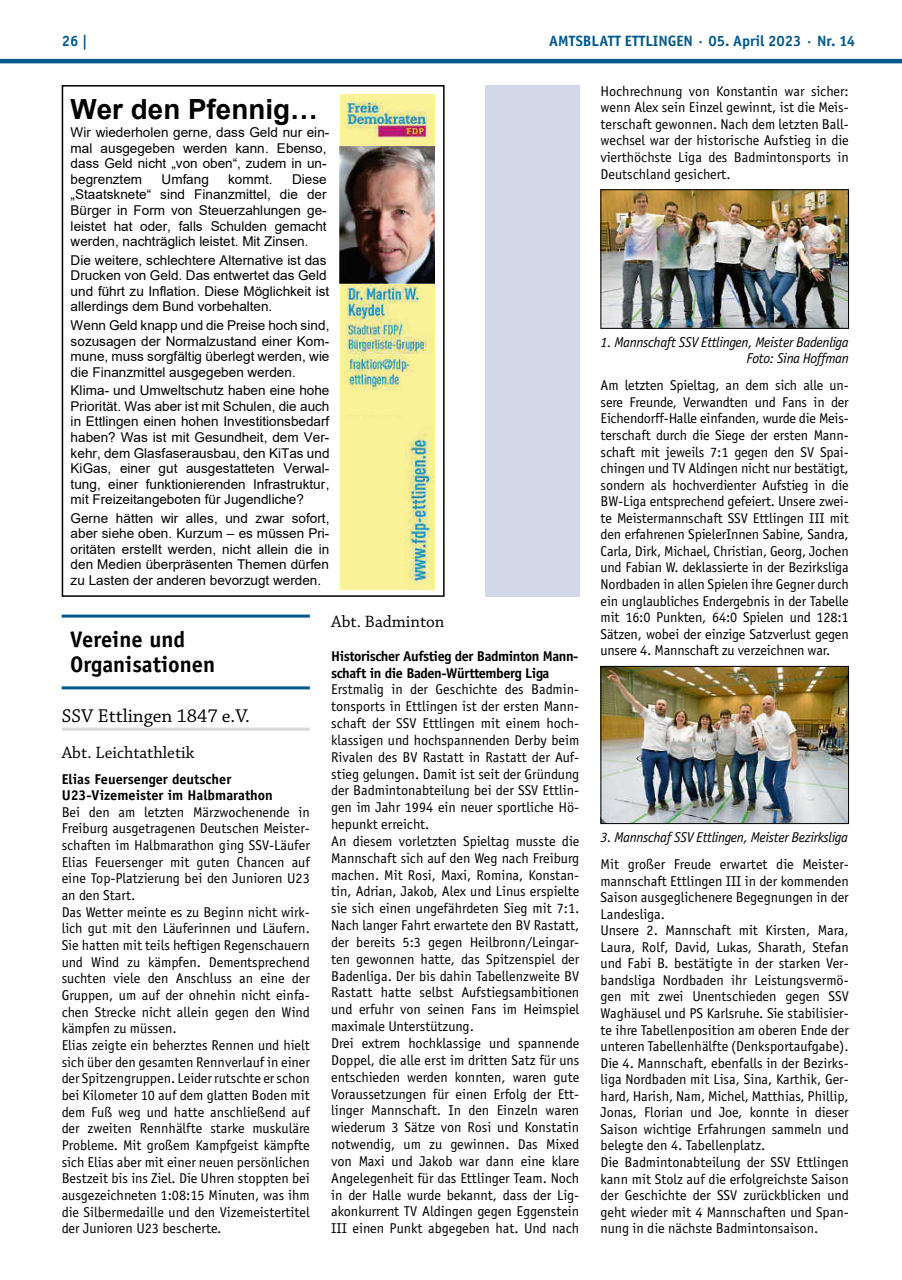
<style>
.page{position:relative;width:902px;height:1280px;background:#fff}
.page>*{position:absolute;margin:0;border:0;box-sizing:border-box;transform-origin:0 0}
.t1{font:700 27.75px "Arial";color:#000}
.t2{font:700 22.5px/24.2px "Officina Sans";color:#000}
.t3{font:19.5px "Chaparral Pro";color:#000}
.t4{font:17.25px "Chaparral Pro";color:#000}
.t5{font:700 15px "Officina Sans";color:#00588b}
.t6{font:14.25px/16.5px "Officina Sans";color:#000}
.t7{font:italic 14.25px/16.5px "Officina Sans";letter-spacing:-.02em;color:#000;text-align:right}
.t8{font:700 14.25px/16.8px "Officina Sans";letter-spacing:-.03em;color:#000}
.t9{font:700 14.25px/16.6px "Officina Sans";color:#000}
.t10{font:13.5px/15.6px "Arial";letter-spacing:.005em;color:#000;text-align:justify}
</style>
<div class="page">
<hr style="left:0;top:59px;width:901px;height:4px;background:#00588b">
<div style="left:62px;top:85px;width:382px;height:512px;border:2px solid #000"></div>
<img style="left:340px;top:94px;width:94px;height:495px">
<img style="left:340px;top:146px;width:95px;height:138px">
<img style="left:344px;top:355px;width:91px;height:59px">
<div style="left:485px;top:85px;width:94px;height:512px;background:#d3d8e8"></div>
<hr style="left:62px;top:615px;width:248px;height:3px;background:#00588b">
<hr style="left:62px;top:686px;width:248px;height:3px;background:#00588b">
<svg style="left:62px;top:727px;width:248px;height:4px"></svg>
<img style="left:602px;top:191px;width:244px;height:136px">
<div style="left:600px;top:189px;width:248px;height:140px;border:1px solid #000"></div>
<img style="left:602px;top:668px;width:244px;height:154px">
<div style="left:600px;top:666px;width:248px;height:158px;border:1px solid #000"></div>
<p class="t5" style="left:62px;top:32px;width:28px">26 |</p>
<p class="t5" style="left:549px;top:32px;width:307px">AMTSBLATT ETTLINGEN · 05. April 2023 · Nr. 14</p>
<h1 class="t1" style="left:71px;top:89px;width:249px">Wer den Pfennig…</h1>
<p class="t10" style="left:71px;top:125px;width:260px;text-align:left">Wir wiederholen gerne, dass Geld nur ein&shy;mal ausgegeben werden kann. Ebenso, dass Geld nicht „von oben“, zudem in un&shy;begrenztem</p>
<p class="t10" style="left:161px;top:171px;width:49px">Umfang</p>
<p class="t10" style="left:228px;top:171px;width:46px">kommt.</p>
<p class="t10" style="left:71px;top:171px;width:258px;text-indent:221px">Diese „Staatsknete“ sind Finanzmittel, die der Bürger in Form von Steuerzahlungen ge&shy;leistet hat oder, falls Schulden gemacht werden, nachträglich leistet. Mit Zinsen.</p>
<p class="t10" style="left:71px;top:252px;width:260px;text-align:left">Die weitere, schlechtere Alternative ist das Drucken von Geld. Das entwertet das Geld und führt zu Inflation. Diese Möglichkeit ist allerdings dem Bund vorbehalten.</p>
<p class="t10" style="left:71px;top:317px;width:260px">Wenn Geld knapp und die Preise hoch sind, sozusagen der Normalzustand einer Kom&shy;mune, muss sorgfältig überlegt werden, wie die Finanzmittel ausgegeben werden.</p>
<p class="t10" style="left:71px;top:383px;width:260px">Klima- und Umweltschutz haben eine hohe Priorität. Was aber ist mit Schulen, die auch in Ettlingen einen hohen Investitionsbedarf haben? Was ist mit Gesundheit, dem Ver&shy;kehr, dem Glasfaserausbau, den KiTas und KiGas, einer gut ausgestatteten Verwal&shy;tung, einer funktionierenden Infrastruktur, mit Freizeitangeboten für Jugendliche?</p>
<p class="t10" style="left:71px;top:510px;width:260px">Gerne hätten wir alles, und zwar sofort, aber siehe oben. Kurzum – es müssen Pri&shy;oritäten erstellt werden, nicht allein die in den Medien überpräsenten Themen dürfen zu Lasten der anderen bevorzugt werden.</p>
<h2 class="t2" style="left:70px;top:627px;width:147px">Vereine und<br>Organisationen</h2>
<h3 class="t3" style="left:62px;top:705px;width:189px">SSV Ettlingen 1847 e.V.</h3>
<p class="t4" style="left:62px;top:743px;width:134px">Abt. Leichtathletik</p>
<p class="t9" style="left:62px;top:770px;width:213px">Elias Feuersenger deutscher<br>U23-Vizemeister im Halbmarathon</p>
<p class="t6" style="left:62px;top:804px;width:250px">Bei den am letzten Märzwochenende in Freiburg ausgetragenen Deutschen Meister&shy;schaften im Halbmarathon ging SSV-Läufer Elias Feuersenger mit guten Chancen auf eine Top-Platzierung bei den Junioren U23 an den Start.<br>Das Wetter meinte es zu Beginn nicht wirk&shy;lich gut mit den Läuferinnen und Läufern.<br>Sie hatten mit teils heftigen Regenschauern und Wind zu kämpfen. Dementsprechend suchten viele den Anschluss an eine der Gruppen, um auf der ohnehin nicht einfa&shy;chen Strecke nicht allein gegen den Wind kämpfen zu müssen.<br>Elias zeigte ein beherztes Rennen und hielt sich über den gesamten Rennverlauf in einer der Spitzengruppen. Leider rutschte er schon bei Kilometer 10 auf dem glatten Boden mit dem Fuß weg und hatte anschließend auf der zweiten Rennhälfte starke muskuläre Probleme. Mit großem Kampfgeist kämpfte sich Elias aber mit einer neuen persönlichen Bestzeit bis ins Ziel. Die Uhren stoppten bei ausgezeichneten 1:08:15 Minuten, was ihm die Silbermedaille und den Vizemeistertitel der Junioren U23 bescherte.</p>
<p class="t4" style="left:331px;top:612px;width:115px">Abt. Badminton</p>
<p class="t8" style="left:331px;top:647px;width:249px">Historischer Aufstieg der Badminton Mann&shy;schaft in die Baden-Württemberg Liga</p>
<p class="t6" style="left:331px;top:681px;width:250px">Erstmalig in der Geschichte des Badmin&shy;tonsports in Ettlingen ist der ersten Mann&shy;schaft der SSV Ettlingen mit einem hoch&shy;klassigen und hochspannenden Derby beim Rivalen des BV Rastatt in Rastatt der Auf&shy;stieg gelungen. Damit ist seit der Gründung der Badmintonabteilung bei der SSV Ettlin&shy;gen im Jahr 1994 ein neuer sportliche Hö&shy;hepunkt erreicht.<br>An diesem vorletzten Spieltag musste die Mannschaft sich auf den Weg nach Freiburg machen. Mit Rosi, Maxi, Romina, Konstan&shy;tin, Adrian, Jakob, Alex und Linus erspielte sie sich einen ungefährdeten Sieg mit 7:1.<br>Nach langer Fahrt erwartete den BV Rastatt, der bereits 5:3 gegen Heilbronn/Leingar&shy;ten gewonnen hatte, das Spitzenspiel der Badenliga. Der bis dahin Tabellenzweite BV Rastatt hatte selbst Aufstiegsambitionen und erfuhr von seinen Fans im Heimspiel maximale Unterstützung.<br>Drei extrem hochklassige und spannende Doppel, die alle erst im dritten Satz für uns entschieden werden konnten, waren gute Voraussetzungen für einen Erfolg der Ett&shy;linger Mannschaft. In den Einzeln waren wiederum 3 Sätze von Rosi und Konstatin notwendig, um zu gewinnen. Das Mixed von Maxi und Jakob war dann eine klare Angelegenheit für das Ettlinger Team. Noch in der Halle wurde bekannt, dass der Lig&shy;akonkurrent TV Aldingen gegen Eggenstein III einen Punkt abgegeben hat. Und nach</p>
<p class="t6" style="left:600px;top:83px;width:250px;text-align:justify">Hochrechnung von Konstantin war sicher: wenn Alex sein Einzel gewinnt, ist die Meis&shy;terschaft gewonnen. Nach dem letzten Ball&shy;wechsel war der historische Aufstieg in die vierthöchste Liga des Badmintonsports in Deutschland gesichert.</p>
<p class="t7" style="left:600px;top:333px;width:250px">1. Mannschaft SSV Ettlingen, Meister Badenliga<br>Foto: Sina Hoffman</p>
<p class="t6" style="left:600px;top:377px;width:250px;text-align:justify">Am letzten Spieltag, an dem sich alle un&shy;sere Freunde, Verwandten und Fans in der Eichendorff-Halle einfanden, wurde die Meis&shy;terschaft durch die Siege der ersten Mann&shy;schaft mit jeweils 7:1 gegen den SV Spai&shy;chingen und TV Aldingen nicht nur bestätigt, sondern als hochverdienter Aufstieg in die BW-Liga entsprechend gefeiert. Unsere zwei&shy;te Meistermannschaft SSV Ettlingen III mit den erfahrenen SpielerInnen Sabine, Sandra, Carla, Dirk, Michael, Christian, Georg, Jochen und Fabian W. deklassierte in der Bezirksliga Nordbaden in allen Spielen ihre Gegner durch ein unglaubliches Endergebnis in der Tabelle mit 16:0 Punkten, 64:0 Spielen und 128:1<br>Sätzen, wobei der einzige Satzverlust gegen unsere 4. Mannschaft zu verzeichnen war.</p>
<p class="t7" style="left:600px;top:829px;width:249px">3. Mannschaf SSV Ettlingen, Meister Bezirksliga</p>
<p class="t6" style="left:600px;top:856px;width:250px">Mit großer Freude erwartet die Meister&shy;mannschaft Ettlingen III in der kommenden Saison ausgeglichenere Begegnungen in der Landesliga.<br>Unsere 2. Mannschaft mit Kirsten, Mara, Laura, Rolf, David, Lukas, Sharath, Stefan und Fabi B. bestätigte in der starken Ver&shy;bandsliga Nordbaden ihr Leistungsvermö&shy;gen mit zwei Unentschieden gegen SSV Waghäusel und PS Karlsruhe. Sie stabilisier&shy;te ihre Tabellenposition am oberen Ende der unteren Tabellenhälfte (Denksportaufgabe).<br>Die 4. Mannschaft, ebenfalls in der Bezirks&shy;liga Nordbaden mit Lisa, Sina, Karthik, Ger&shy;hard, Harish, Nam, Michel, Matthias, Phillip, Jonas, Florian und Joe, konnte in dieser Saison wichtige Erfahrungen sammeln und belegte den 4. Tabellenplatz.<br>Die Badmintonabteilung der SSV Ettlingen kann mit Stolz auf die erfolgreichste Saison der Geschichte der SSV zurückblicken und geht wieder mit 4 Mannschaften und Span&shy;nung in die nächste Badmintonsaison.</p>
</div>
